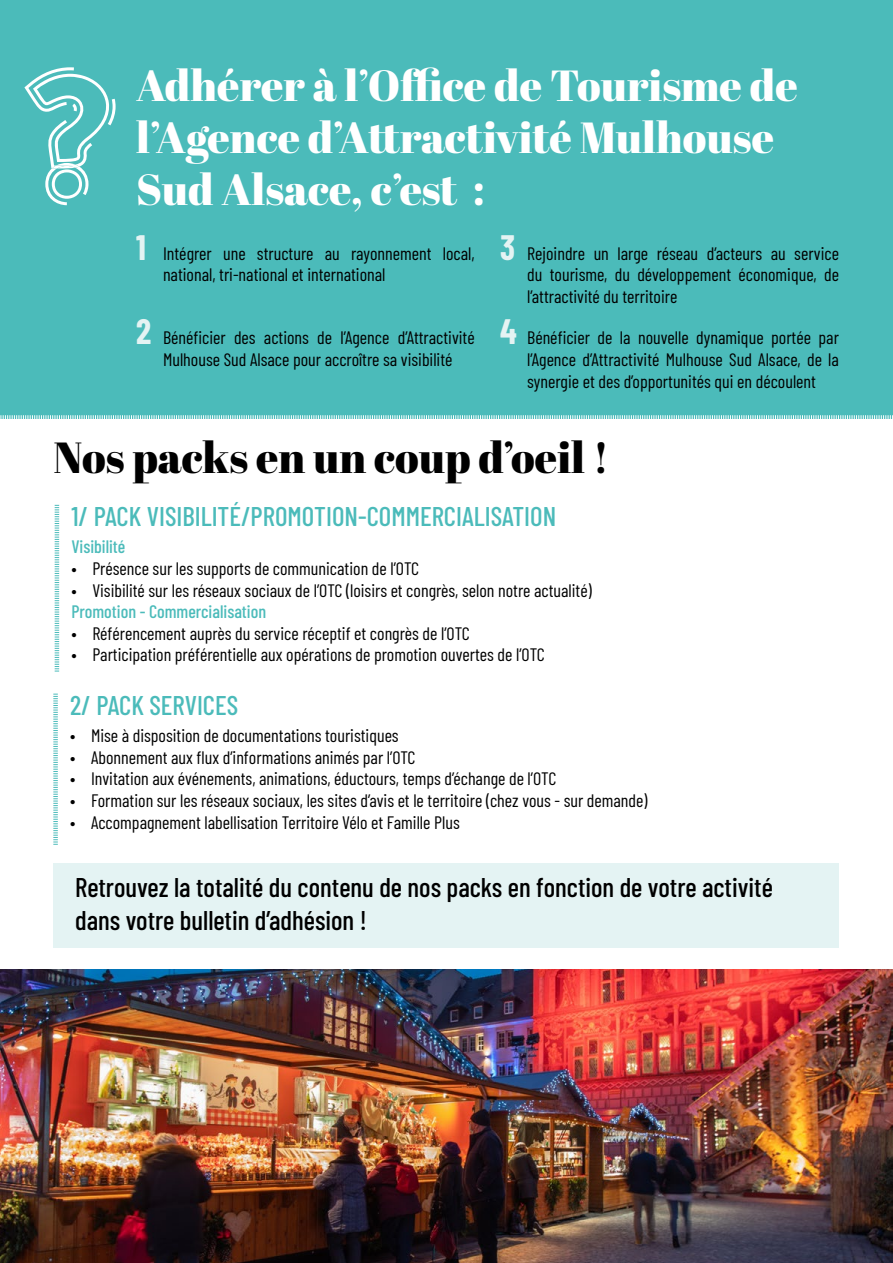
<style>
.page{position:relative;width:893px;height:1263px;background:#fff}
.page>*{position:absolute;margin:0;border:0;box-sizing:border-box;transform-origin:0 0}
.t1{font:43.5px/52.2px "Abril Fatface";color:#fff}
.t2{font:43.5px "Abril Fatface";color:#000}
.t3{font:500 27px/32.4px "Barlow Condensed";color:#000}
.t4{font:500 27px "Barlow Condensed";color:#4bbbba}
.t5{font:18px/21.6px "Barlow Condensed";color:#000;text-align:justify}
.t6{font:500 18px "Barlow Condensed";color:#4bbbba}
.s1{font-weight:700;font-size:34.5px;color:#e4f3f3}
</style>
<div class="page">
<div style="left:0;top:0;width:893px;height:419px;background:#4bbbba"></div>
<div style="left:53px;top:863px;width:786px;height:85px;background:#e4f3f3"></div>
<svg style="left:55px;top:505px;width:4px;height:167px"></svg>
<svg style="left:0;top:415px;width:893px;height:4px"></svg>
<svg style="left:53px;top:694px;width:5px;height:151px"></svg>
<svg style="left:24px;top:67px;width:92px;height:138px"></svg>
<img style="left:0;top:969px;width:893px;height:294px">
<h1 class="t1" style="left:136px;top:58px;width:663px">Adhérer à l’Office de Tourisme de l’Agence d’Attractivité Mulhouse<br>Sud Alsace, c’est :</h1>
<p class="t5" style="left:163px;top:241px;width:313px;text-indent:-27px"><span class="s1">1</span> Intégrer une structure au rayonnement local, national, tri-national et international</p>
<p class="t5" style="left:136px;top:326px;width:340px;text-align:center"><span class="s1">2</span> Bénéficier des actions de l’Agence d’Attractivité<br>Mulhouse Sud Alsace pour accroître sa visibilité</p>
<p class="t5" style="left:527px;top:241px;width:313px;text-indent:-27px"><span class="s1">3</span> Rejoindre un large réseau d’acteurs au service du tourisme, du développement économique, de l’attractivité du territoire</p>
<p class="t5" style="left:527px;top:326px;width:313px;text-indent:-27px"><span class="s1">4</span> Bénéficier de la nouvelle dynamique portée par l’Agence d’Attractivité Mulhouse Sud Alsace, de la synergie et des d’opportunités qui en découlent</p>
<h1 class="t2" style="left:53px;top:427px;width:557px">Nos packs en un coup d’oeil !</h1>
<h2 class="t4" style="left:71px;top:497px;width:486px">1/ PACK VISIBILITÉ/PROMOTION-COMMERCIALISATION</h2>
<p class="t6" style="left:71px;top:534px;width:56px">Visibilité</p>
<p class="t5" style="left:71px;top:556px;width:349px">• Présence sur les supports de communication de l’OTC</p>
<p class="t5" style="left:71px;top:578px;width:522px">• Visibilité sur les réseaux sociaux de l’OTC (loisirs et congrès, selon notre actualité)</p>
<p class="t6" style="left:71px;top:599px;width:196px">Promotion - Commercialisation</p>
<p class="t5" style="left:71px;top:621px;width:400px">• Référencement auprès du service réceptif et congrès de l’OTC</p>
<p class="t5" style="left:71px;top:643px;width:475px">• Participation préférentielle aux opérations de promotion ouvertes de l’OTC</p>
<h2 class="t4" style="left:70px;top:686px;width:170px">2/ PACK SERVICES</h2>
<p class="t5" style="left:70px;top:724px;width:330px">• Mise à disposition de documentations touristiques</p>
<p class="t5" style="left:70px;top:745px;width:347px">• Abonnement aux flux d’informations animés par l’OTC</p>
<p class="t5" style="left:70px;top:767px;width:488px">• Invitation aux événements, animations, éductours, temps d’échange de l’OTC</p>
<p class="t5" style="left:70px;top:788px;width:579px">• Formation sur les réseaux sociaux, les sites d’avis et le territoire (chez vous - sur demande)</p>
<p class="t5" style="left:70px;top:810px;width:391px">• Accompagnement labellisation Territoire Vélo et Famille Plus</p>
<h2 class="t3" style="left:75px;top:870px;width:699px">Retrouvez la totalité du contenu de nos packs en fonction de votre activité dans votre bulletin d’adhésion !</h2>
</div>
